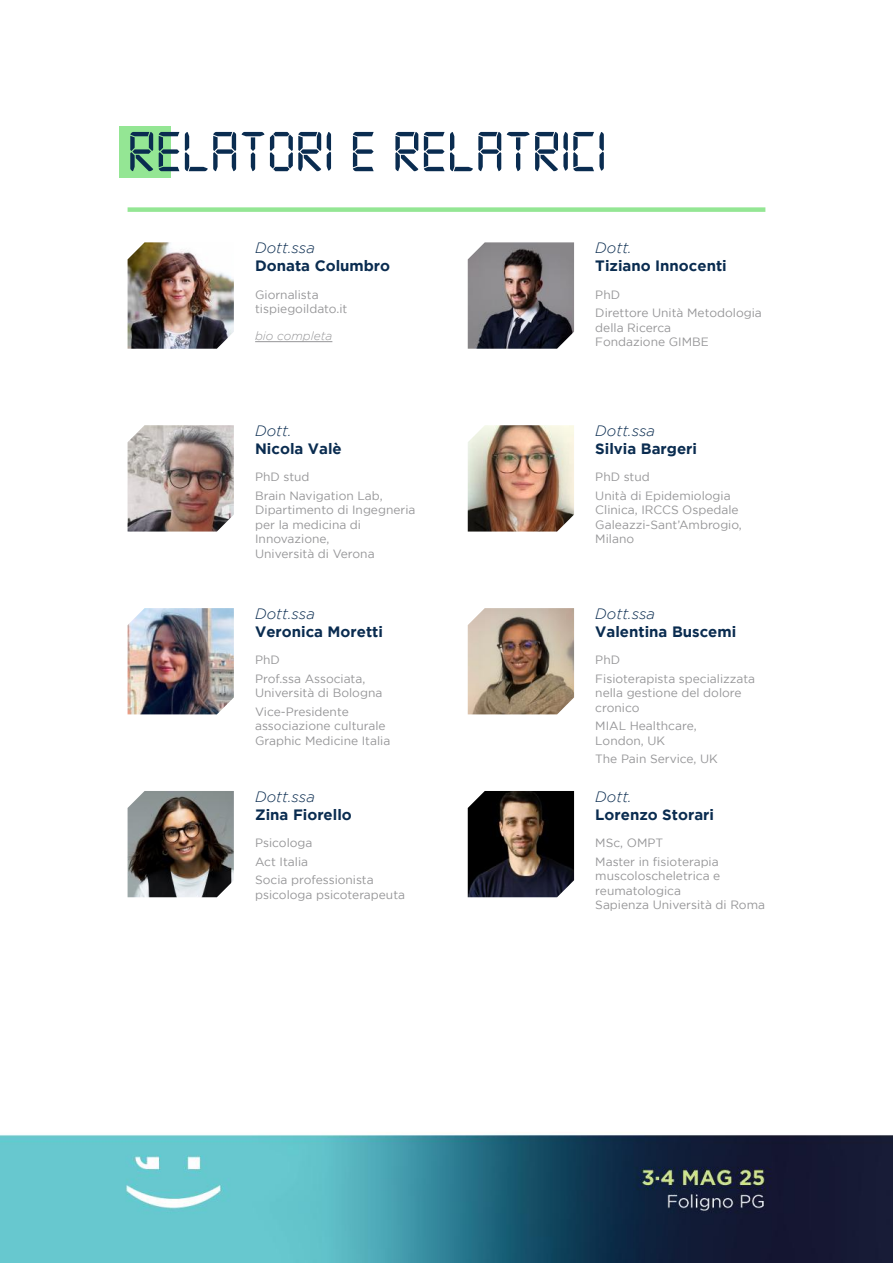
<style>
.page{position:relative;width:893px;height:1263px;background:#fff}
.page>*{position:absolute;margin:0;border:0;box-sizing:border-box;transform-origin:0 0}
.t1{font:60px "Digital 7";color:#0a2c50}
.t2{font:700 15px "Gotham";color:#0a2c50}
.t3{font:italic 300 15px "Gotham";color:#0a2c50}
.t4{font:12px/14.4px "Gotham";color:#969698}
.t5{font:italic 300 12px "Gotham";color:#969698}
</style>
<div class="page">
<img style="left:0;top:1134px;width:893px;height:129px">
<div style="left:119px;top:127px;width:51px;height:51px;background:#94e694"></div>
<div style="left:128px;top:207px;width:637px;height:5px;background:#94e694"></div>
<img style="left:468px;top:242px;width:106px;height:107px">
<img style="left:468px;top:608px;width:106px;height:106px">
<img style="left:468px;top:791px;width:106px;height:106px">
<img style="left:468px;top:425px;width:106px;height:106px">
<img style="left:128px;top:608px;width:106px;height:106px">
<img style="left:128px;top:425px;width:106px;height:106px">
<img style="left:128px;top:242px;width:106px;height:107px">
<hr style="left:255px;top:341px;width:77px;height:1px;background:#969698">
<img style="left:128px;top:791px;width:106px;height:106px">
<h1 class="t1" style="left:128px;top:125px;width:480px">RELATORI E RELATRICI</h1>
<p class="t3" style="left:255px;top:240px;width:61px">Dott.ssa</p>
<p class="t2" style="left:255px;top:257px;width:137px">Donata Columbro</p>
<p class="t4" style="left:255px;top:287px;width:94px">Giornalista tispiegoildato.it</p>
<p class="t5" style="left:255px;top:329px;width:79px">bio completa</p>
<p class="t3" style="left:255px;top:423px;width:38px">Dott.</p>
<p class="t2" style="left:255px;top:440px;width:88px">Nicola Valè</p>
<p class="t4" style="left:255px;top:468px;width:129px;line-height:18.6px">PhD stud<br>Brain Navigation Lab,</p>
<p class="t4" style="left:255px;top:503px;width:162px">Dipartimento di Ingegneria per la medicina di<br>Innovazione,<br>Università di Verona</p>
<p class="t3" style="left:255px;top:606px;width:61px">Dott.ssa</p>
<p class="t2" style="left:255px;top:623px;width:129px">Veronica Moretti</p>
<p class="t4" style="left:255px;top:650px;width:112px;line-height:18.6px">PhD<br>Prof.ssa Associata,</p>
<p class="t4" style="left:255px;top:683px;width:129px;line-height:18.6px">Università di Bologna<br>Vice-Presidente</p>
<p class="t4" style="left:255px;top:719px;width:137px">associazione culturale<br>Graphic Medicine Italia</p>
<p class="t3" style="left:255px;top:788px;width:61px">Dott.ssa</p>
<p class="t2" style="left:255px;top:806px;width:98px">Zina Fiorello</p>
<p class="t4" style="left:255px;top:833px;width:120px;line-height:18.6px">Psicologa<br>Act Italia<br>Socia professionista</p>
<p class="t4" style="left:255px;top:887px;width:152px">psicologa psicoterapeuta</p>
<p class="t3" style="left:595px;top:240px;width:38px">Dott.</p>
<p class="t2" style="left:595px;top:257px;width:133px">Tiziano Innocenti</p>
<p class="t4" style="left:595px;top:285px;width:168px;line-height:18.6px">PhD<br>Direttore Unità Metodologia</p>
<p class="t4" style="left:595px;top:320px;width:115px">della Ricerca<br>Fondazione GIMBE</p>
<p class="t3" style="left:595px;top:423px;width:61px">Dott.ssa</p>
<p class="t2" style="left:595px;top:440px;width:103px">Silvia Bargeri</p>
<p class="t4" style="left:595px;top:468px;width:137px;line-height:18.6px">PhD stud<br>Unità di Epidemiologia</p>
<p class="t4" style="left:595px;top:503px;width:148px">Clinica, IRCCS Ospedale<br>Galeazzi-Sant’Ambrogio,<br>Milano</p>
<p class="t3" style="left:595px;top:606px;width:61px">Dott.ssa</p>
<p class="t2" style="left:595px;top:623px;width:142px">Valentina Buscemi</p>
<p class="t4" style="left:595px;top:650px;width:161px;line-height:18.6px">PhD<br>Fisioterapista specializzata</p>
<p class="t4" style="left:595px;top:686px;width:148px">nella gestione del dolore cronico</p>
<p class="t4" style="left:595px;top:719px;width:103px">MIAL Healthcare,<br>London, UK</p>
<p class="t4" style="left:595px;top:752px;width:124px">The Pain Service, UK</p>
<p class="t3" style="left:595px;top:788px;width:38px">Dott.</p>
<p class="t2" style="left:595px;top:806px;width:120px">Lorenzo Storari</p>
<p class="t4" style="left:595px;top:833px;width:125px;line-height:18.6px">MSc, OMPT<br>Master in fisioterapia</p>
<p class="t4" style="left:595px;top:868px;width:171px">muscoloscheletrica e reumatologica<br>Sapienza Università di Roma</p>
</div>
